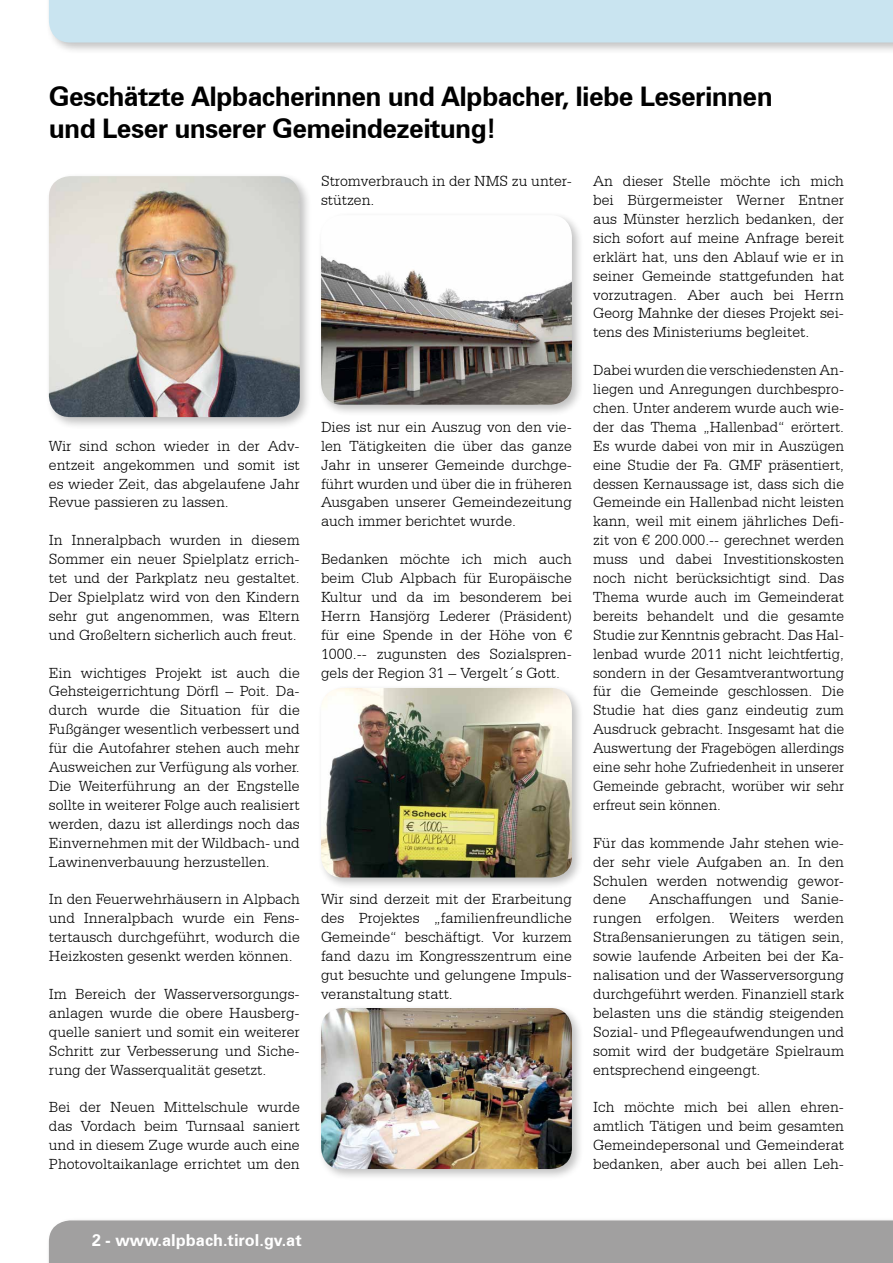
<style>
.page{position:relative;width:893px;height:1263px;background:#fff}
.page>*{position:absolute;margin:0;border:0;box-sizing:border-box;transform-origin:0 0}
.t1{font:700 27px/32.4px "Zurich BT";letter-spacing:-.025em;color:#000}
.t2{font:700 16.5px "Zurich BT";color:#fff}
.t3{font:300 15.75px/18.9px "Serifa BT";color:#000;text-align:justify}
</style>
<div class="page">
<div style="left:49px;top:1220px;width:844px;height:43px;background:#a1a0a0"></div>
<div style="left:45px;top:172px;width:267px;height:258px;background:#000;opacity:.25"></div>
<img style="left:49px;top:176px;width:251px;height:241px">
<div style="left:317px;top:684px;width:267px;height:206px;background:#000;opacity:.25"></div>
<img style="left:321px;top:688px;width:251px;height:189px">
<div style="left:317px;top:211px;width:267px;height:206px;background:#000;opacity:.25"></div>
<img style="left:321px;top:215px;width:251px;height:190px">
<div style="left:317px;top:1004px;width:267px;height:178px;background:#000;opacity:.25"></div>
<img style="left:321px;top:1008px;width:251px;height:161px">
<div style="left:45px;top:0;width:848px;height:55px;background:#000;opacity:.25"></div>
<div style="left:49px;top:0;width:844px;height:43px;background:#c9e4f0"></div>
<h1 class="t1" style="left:49px;top:80px;width:725px">Geschätzte Alpbacherinnen und Alpbacher, liebe Leserinnen und Leser unserer Gemeindezeitung!</h1>
<p class="t3" style="left:321px;top:171px;width:252px">Stromverbrauch in der NMS zu unter&shy;stützen.</p>
<p class="t3" style="left:49px;top:436px;width:252px">Wir sind schon wieder in der Adv&shy;entzeit angekommen und somit ist es wieder Zeit, das abgelaufene Jahr Revue passieren zu lassen.</p>
<p class="t3" style="left:49px;top:530px;width:252px">In Inneralpbach wurden in diesem Sommer ein neuer Spielplatz errich&shy;tet und der Parkplatz neu gestaltet.<br>Der Spielplatz wird von den Kindern sehr gut angenommen, was Eltern und Großeltern sicherlich auch freut.</p>
<p class="t3" style="left:49px;top:663px;width:252px">Ein wichtiges Projekt ist auch die Gehsteigerrichtung Dörfl – Poit. Da&shy;durch wurde die Situation für die Fußgänger wesentlich verbessert und für die Autofahrer stehen auch mehr Ausweichen zur Verfügung als vorher.<br>Die Weiterführung an der Engstelle sollte in weiterer Folge auch realisiert werden, dazu ist allerdings noch das Einvernehmen mit der Wildbach- und Lawinenverbauung herzustellen.</p>
<p class="t3" style="left:49px;top:890px;width:252px">In den Feuerwehrhäusern in Alpbach und Inneralpbach wurde ein Fens&shy;tertausch durchgeführt, wodurch die Heizkosten gesenkt werden können.</p>
<p class="t3" style="left:49px;top:984px;width:252px">Im Bereich der Wasserversorgungs&shy;anlagen wurde die obere Hausberg&shy;quelle saniert und somit ein weiterer Schritt zur Verbesserung und Siche&shy;rung der Wasserqualität gesetzt.</p>
<p class="t3" style="left:49px;top:1097px;width:252px">Bei der Neuen Mittelschule wurde das Vordach beim Turnsaal saniert und in diesem Zuge wurde auch eine Photovoltaikanlage errichtet um den</p>
<p class="t3" style="left:321px;top:417px;width:252px">Dies ist nur ein Auszug von den vie&shy;len Tätigkeiten die über das ganze Jahr in unserer Gemeinde durchge&shy;führt wurden und über die in früheren Ausgaben unserer Gemeindezeitung auch immer berichtet wurde.</p>
<p class="t3" style="left:321px;top:549px;width:252px">Bedanken möchte ich mich auch beim Club Alpbach für Europäische Kultur und da im besonderem bei Herrn Hansjörg Lederer (Präsident) für eine Spende in der Höhe von € 1000.-- zugunsten des Sozialspren&shy;gels der Region 31 – Vergelt´s Gott.</p>
<p class="t3" style="left:321px;top:890px;width:252px">Wir sind derzeit mit der Erarbeitung des Projektes „familienfreundliche Gemeinde“ beschäftigt. Vor kurzem fand dazu im Kongresszentrum eine gut besuchte und gelungene Impuls&shy;veranstaltung statt.</p>
<p class="t3" style="left:593px;top:171px;width:252px">An dieser Stelle möchte ich mich bei Bürgermeister Werner Entner aus Münster herzlich bedanken, der sich sofort auf meine Anfrage bereit erklärt hat, uns den Ablauf wie er in seiner Gemeinde stattgefunden hat vorzutragen. Aber auch bei Herrn Georg Mahnke der dieses Projekt sei&shy;tens des Ministeriums begleitet.</p>
<p class="t3" style="left:593px;top:360px;width:252px">Dabei wurden die verschiedensten An&shy;liegen und Anregungen durchbespro&shy;chen. Unter anderem wurde auch wie&shy;der das Thema „Hallenbad“ erörtert.<br>Es wurde dabei von mir in Auszügen eine Studie der Fa. GMF präsentiert, dessen Kernaussage ist, dass sich die Gemeinde ein Hallenbad nicht leisten kann, weil mit einem jährliches Defi&shy;zit von € 200.000.-- gerechnet werden muss und dabei Investitionskosten noch nicht berücksichtigt sind. Das Thema wurde auch im Gemeinderat bereits behandelt und die gesamte Studie zur Kenntnis gebracht. Das Hal&shy;lenbad wurde 2011 nicht leichtfertig, sondern in der Gesamtverantwortung für die Gemeinde geschlossen. Die Studie hat dies ganz eindeutig zum Ausdruck gebracht. Insgesamt hat die Auswertung der Fragebögen allerdings eine sehr hohe Zufriedenheit in unserer Gemeinde gebracht, worüber wir sehr erfreut sein können.</p>
<p class="t3" style="left:593px;top:833px;width:252px">Für das kommende Jahr stehen wie&shy;der sehr viele Aufgaben an. In den Schulen werden notwendig gewor&shy;dene</p>
<p class="t3" style="left:593px;top:890px;width:252px;text-indent:56px">Anschaffungen und Sanie&shy;rungen erfolgen. Weiters werden Straßensanierungen zu tätigen sein, sowie laufende Arbeiten bei der Ka&shy;nalisation und der Wasserversorgung durchgeführt werden. Finanziell stark belasten uns die ständig steigenden Sozial- und Pflegeaufwendungen und somit wird der budgetäre Spielraum entsprechend eingeengt.</p>
<p class="t3" style="left:593px;top:1097px;width:252px">Ich möchte mich bei allen ehren&shy;amtlich Tätigen und beim gesamten Gemeindepersonal und Gemeinderat bedanken, aber auch bei allen Leh-</p>
<p class="t2" style="left:91px;top:1230px;width:212px">2 - www.alpbach.tirol.gv.at</p>
</div>
